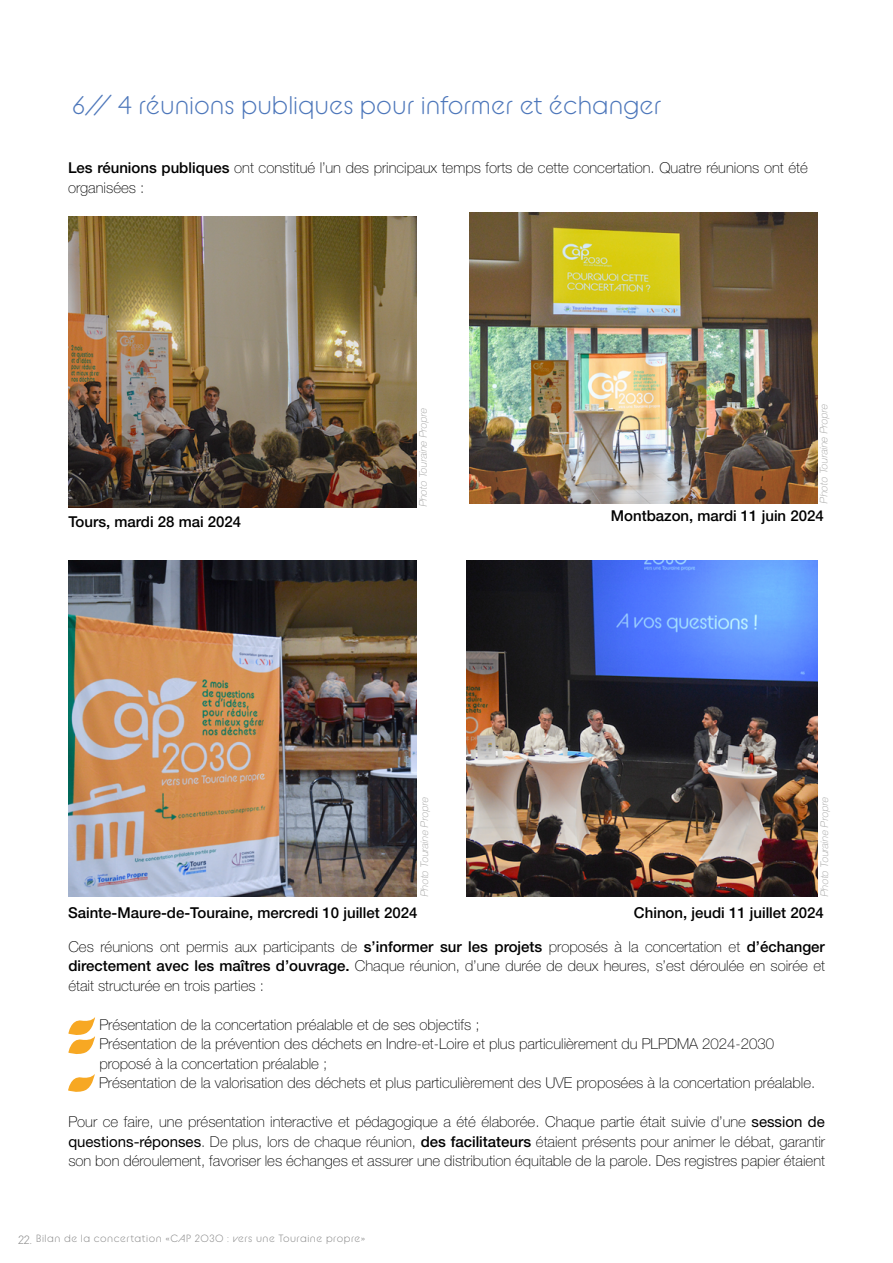
<style>
.page{position:relative;width:893px;height:1263px;background:#fff}
.page>*{position:absolute;margin:0;border:0;box-sizing:border-box;transform-origin:0 0}
.t1{font:25.5px "BC Alphapipe L";color:#4c76ba}
.t2{font:100 15px/19.5px "Helvetica Neue LT Std";color:#000}
.t3{font:500 15px "Helvetica Neue LT Std";color:#000}
.t4{font:italic 100 10.5px "Helvetica Neue LT Std";color:#9d9d9c}
.t5{font:10.5px "BC Alphapipe L";letter-spacing:.05em;color:#878787}
.s1{font-weight:500}
.s2{font-weight:400}
.s3{font-size:12px}
.s4{font-family:"Helvetica Neue LT Std";font-weight:300}
</style>
<div class="page">
<img style="left:68px;top:216px;width:349px;height:291px">
<img style="left:469px;top:212px;width:349px;height:291px">
<img style="left:68px;top:560px;width:349px;height:337px">
<img style="left:467px;top:560px;width:351px;height:337px">
<svg style="left:68px;top:1017px;width:27px;height:37px"></svg>
<svg style="left:68px;top:1074px;width:27px;height:18px"></svg>
<h1 class="t1" style="left:72px;top:89px;width:591px">6// 4 réunions publiques pour informer et échanger</h1>
<p class="t2" style="left:68px;top:158px;width:741px"><span class="s1">Les réunions publiques</span> ont constitué l’un des principaux temps forts de cette concertation. Quatre réunions ont été organisées :</p>
<p class="t4" style="left:417px;top:507px;width:103px;rotate:-90deg">Photo Touraine Propre</p>
<p class="t4" style="left:818px;top:503px;width:103px;rotate:-90deg">Photo Touraine Propre</p>
<p class="t3" style="left:68px;top:512px;width:174px">Tours, mardi 28 mai 2024</p>
<p class="t3" style="left:611px;top:507px;width:214px">Montbazon, mardi 11 juin 2024</p>
<p class="t4" style="left:418px;top:897px;width:103px;rotate:-90deg">Photo Touraine Propre</p>
<p class="t4" style="left:819px;top:897px;width:103px;rotate:-90deg">Photo Touraine Propre</p>
<p class="t3" style="left:68px;top:904px;width:351px">Sainte-Maure-de-Touraine, mercredi 10 juillet 2024</p>
<p class="t3" style="left:634px;top:904px;width:191px">Chinon, jeudi 11 juillet 2024</p>
<p class="t2" style="left:68px;top:936px;width:758px;text-align:justify">Ces réunions ont permis aux participants de <span class="s1">s’informer sur les projets</span> proposés à la concertation et <span class="s1">d’échanger directement avec les maîtres d’ouvrage.</span> Chaque réunion, d’une durée de deux heures, s’est déroulée en soirée et était structurée en trois parties :</p>
<p class="t2" style="left:99px;top:1014px;width:718px">Présentation de la concertation préalable et de ses objectifs ;<br>Présentation de la prévention des déchets en Indre-et-Loire et plus particulièrement du PLPDMA 2024-2030 proposé à la concertation préalable ;<br>Présentation de la valorisation des déchets et plus particulièrement des UVE proposées à la concertation préalable.</p>
<p class="t2" style="left:68px;top:1112px;width:758px;text-align:justify">Pour ce faire, une présentation interactive et pédagogique a été élaborée. Chaque partie était suivie d’une <span class="s2">session de questions-réponses</span>. De plus, lors de chaque réunion, <span class="s1">des facilitateurs</span> étaient présents pour animer le débat, garantir son bon déroulement, favoriser les échanges et assurer une distribution équitable de la parole. Des registres papier étaient</p>
<p class="t5" style="left:18px;top:1232px;width:349px"><span class="s3">22.</span> Bilan de la concertation <span class="s4">«</span>CAP 2030 : vers une Touraine propre<span class="s4">»</span></p>
</div>
